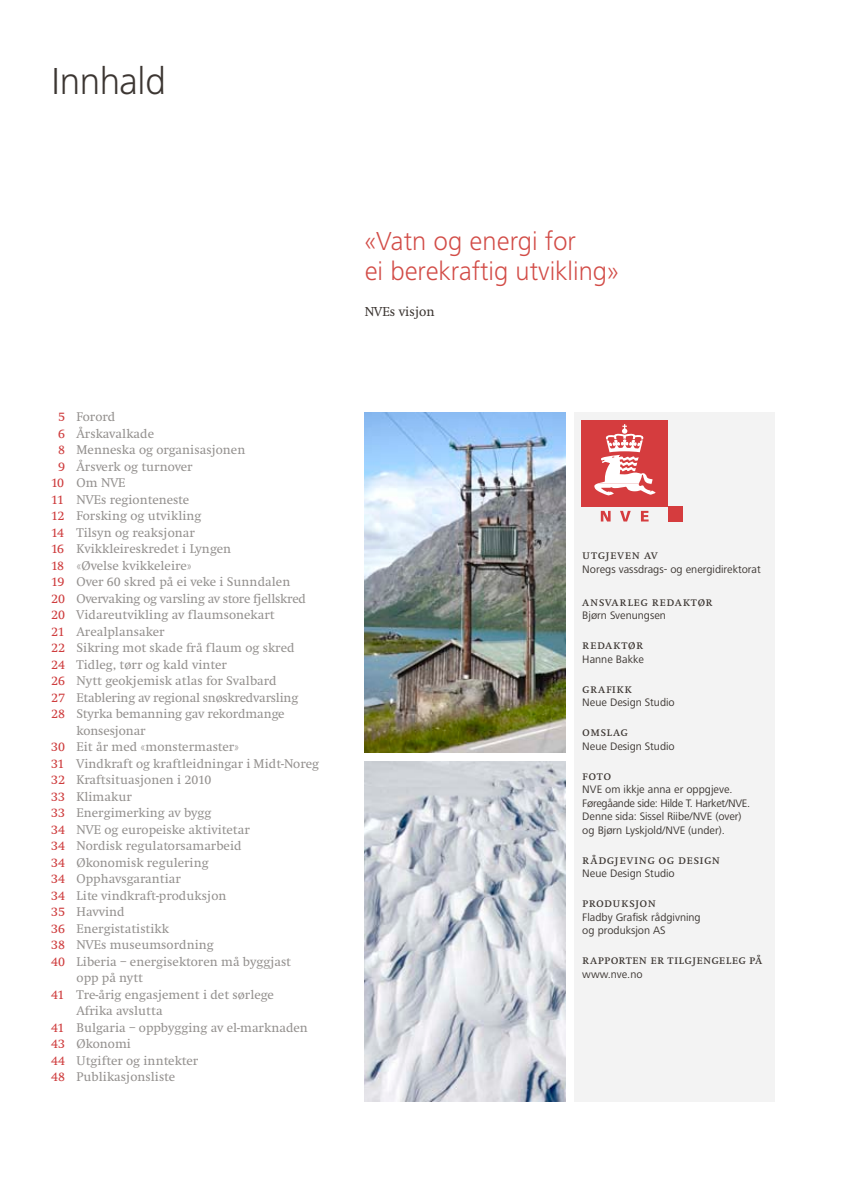
<style>
.page{position:relative;width:851px;height:1191px;background:#fff}
.page>*{position:absolute;margin:0;border:0;box-sizing:border-box;transform-origin:0 0}
.t1{font:300 39px "Frutiger Next LT";letter-spacing:-.015em;color:#3c3632}
.t2{font:300 27px/30px "Frutiger Next LT";color:#d24c47}
.t3{font:13.5px "Swift";color:#3c3632}
.t4{font:13.2px "Swift";color:#94918f}
.t5{font:13.2px "Swift SC";letter-spacing:.03em;color:#3c3632}
.t6{font:13.2px "Swift";letter-spacing:-.02em;color:#94918f}
.t7{font:11.25px/13.5px "Frutiger Next LT";color:#3c3632}
.s1{color:#ce3b3c}
</style>
<div class="page">
<div style="left:573px;top:412px;width:201px;height:689px;background:#f3f3f3"></div>
<svg style="left:600px;top:511px;width:10px;height:10px"></svg>
<svg style="left:620px;top:511px;width:10px;height:10px"></svg>
<svg style="left:640px;top:511px;width:8px;height:10px"></svg>
<div style="left:581px;top:420px;width:86px;height:86px;background:#d53c3e"></div>
<div style="left:668px;top:506px;width:14px;height:15px;background:#d53c3e"></div>
<svg style="left:594px;top:424px;width:61px;height:71px"></svg>
<img style="left:364px;top:412px;width:201px;height:341px">
<img style="left:364px;top:761px;width:201px;height:340px">
<h1 class="t1" style="left:51px;top:59px;width:116px">Innhald</h1>
<p class="t4" style="left:58px;top:410px;width:59px"><span class="s1">5</span> Forord</p>
<p class="t4" style="left:58px;top:426px;width:98px"><span class="s1">6</span> Årskavalkade</p>
<p class="t4" style="left:58px;top:443px;width:189px"><span class="s1">8</span> Menneska og organisasjonen</p>
<p class="t4" style="left:58px;top:459px;width:136px"><span class="s1">9</span> Årsverk og turnover</p>
<p class="t4" style="left:51px;top:476px;width:76px"><span class="s1">10</span> Om NVE</p>
<p class="t4" style="left:51px;top:492px;width:140px"><span class="s1">11</span> NVEs regionteneste</p>
<p class="t4" style="left:51px;top:509px;width:152px"><span class="s1">12</span> Forsking og utvikling</p>
<p class="t4" style="left:51px;top:525px;width:145px"><span class="s1">14</span> Tilsyn og reaksjonar</p>
<p class="t4" style="left:51px;top:542px;width:182px"><span class="s1">16</span> Kvikkleireskredet i Lyngen</p>
<p class="t4" style="left:51px;top:558px;width:142px"><span class="s1">18</span> «Øvelse kvikkeleire»</p>
<p class="t4" style="left:51px;top:575px;width:241px"><span class="s1">19</span> Over 60 skred på ei veke i Sunndalen</p>
<p class="t6" style="left:51px;top:591px;width:256px"><span class="s1">20</span> Overvaking og varsling av store fjellskred</p>
<p class="t4" style="left:51px;top:608px;width:225px"><span class="s1">20</span> Vidareutvikling av flaumsonekart</p>
<p class="t4" style="left:51px;top:624px;width:115px"><span class="s1">21</span> Arealplansaker</p>
<p class="t4" style="left:51px;top:641px;width:245px"><span class="s1">22</span> Sikring mot skade frå flaum og skred</p>
<p class="t4" style="left:51px;top:657px;width:177px"><span class="s1">24</span> Tidleg, tørr og kald vinter</p>
<p class="t4" style="left:51px;top:674px;width:227px"><span class="s1">26</span> Nytt geokjemisk atlas for Svalbard</p>
<p class="t6" style="left:51px;top:690px;width:249px"><span class="s1">27</span> Etablering av regional snøskredvarsling</p>
<p class="t4" style="left:51px;top:707px;width:235px"><span class="s1">28</span> Styrka bemanning gav rekordmange</p>
<p class="t4" style="left:77px;top:723px;width:71px">konsesjonar</p>
<p class="t4" style="left:51px;top:740px;width:190px"><span class="s1">30</span> Eit år med «monstermaster»</p>
<p class="t4" style="left:51px;top:756px;width:269px"><span class="s1">31</span> Vindkraft og kraftleidningar i Midt-Noreg</p>
<p class="t4" style="left:51px;top:773px;width:162px"><span class="s1">32</span> Kraftsituasjonen i 2010</p>
<p class="t4" style="left:51px;top:789px;width:82px"><span class="s1">33</span> Klimakur</p>
<p class="t4" style="left:51px;top:806px;width:162px"><span class="s1">33</span> Energimerking av bygg</p>
<p class="t4" style="left:51px;top:822px;width:200px"><span class="s1">34</span> NVE og europeiske aktivitetar</p>
<p class="t4" style="left:51px;top:839px;width:192px"><span class="s1">34</span> Nordisk regulatorsamarbeid</p>
<p class="t4" style="left:51px;top:855px;width:159px"><span class="s1">34</span> Økonomisk regulering</p>
<p class="t4" style="left:51px;top:872px;width:131px"><span class="s1">34</span> Opphavsgarantiar</p>
<p class="t4" style="left:51px;top:888px;width:177px"><span class="s1">34</span> Lite vindkraft-produksjon</p>
<p class="t4" style="left:51px;top:905px;width:75px"><span class="s1">35</span> Havvind</p>
<p class="t4" style="left:51px;top:921px;width:119px"><span class="s1">36</span> Energistatistikk</p>
<p class="t4" style="left:51px;top:938px;width:164px"><span class="s1">38</span> NVEs museumsordning</p>
<p class="t4" style="left:51px;top:954px;width:241px"><span class="s1">40</span> Liberia – energisektoren må byggjast</p>
<p class="t4" style="left:77px;top:971px;width:68px">opp på nytt</p>
<p class="t4" style="left:51px;top:987px;width:224px"><span class="s1">41</span> Tre-årig engasjement i det sørlege</p>
<p class="t4" style="left:77px;top:1004px;width:88px">Afrika avslutta</p>
<p class="t4" style="left:51px;top:1020px;width:258px"><span class="s1">41</span> Bulgaria – oppbygging av el-marknaden</p>
<p class="t4" style="left:51px;top:1037px;width:81px"><span class="s1">43</span> Økonomi</p>
<p class="t4" style="left:51px;top:1053px;width:149px"><span class="s1">44</span> Utgifter og inntekter</p>
<p class="t4" style="left:51px;top:1070px;width:125px"><span class="s1">48</span> Publikasjonsliste</p>
<h2 class="t2" style="left:364px;top:226px;width:255px">«Vatn og energi for<br>ei berekraftig utvikling»</h2>
<p class="t3" style="left:364px;top:304px;width:72px">NVEs visjon</p>
<p class="t5" style="left:582px;top:548px;width:77px">utgjeven av</p>
<p class="t7" style="left:582px;top:562px;width:180px">Noregs vassdrags- og energidirektorat</p>
<p class="t5" style="left:582px;top:594px;width:132px">ansvarleg redaktør</p>
<p class="t7" style="left:582px;top:609px;width:85px">Bjørn Svenungsen</p>
<p class="t5" style="left:582px;top:638px;width:62px">redaktør</p>
<p class="t7" style="left:582px;top:652px;width:63px">Hanne Bakke</p>
<p class="t5" style="left:582px;top:681px;width:51px">grafikk</p>
<p class="t7" style="left:582px;top:696px;width:94px">Neue Design Studio</p>
<p class="t5" style="left:582px;top:725px;width:47px">omslag</p>
<p class="t7" style="left:582px;top:739px;width:94px">Neue Design Studio</p>
<p class="t5" style="left:582px;top:768px;width:31px">foto</p>
<p class="t7" style="left:582px;top:783px;width:169px">NVE om ikkje anna er oppgjeve.<br>Føregåande side: Hilde T. Harket/NVE.<br>Denne sida: Sissel Riibe/NVE (over) og Bjørn Lyskjold/NVE (under).</p>
<p class="t5" style="left:582px;top:852px;width:139px">rådgjeving og design</p>
<p class="t7" style="left:582px;top:867px;width:94px">Neue Design Studio</p>
<p class="t5" style="left:582px;top:896px;width:75px">produksjon</p>
<p class="t7" style="left:582px;top:910px;width:120px">Fladby Grafisk rådgivning og produksjon AS</p>
<p class="t5" style="left:582px;top:953px;width:181px">rapporten er tilgjengeleg på</p>
<p class="t7" style="left:582px;top:967px;width:62px">www.nve.no</p>
</div>
